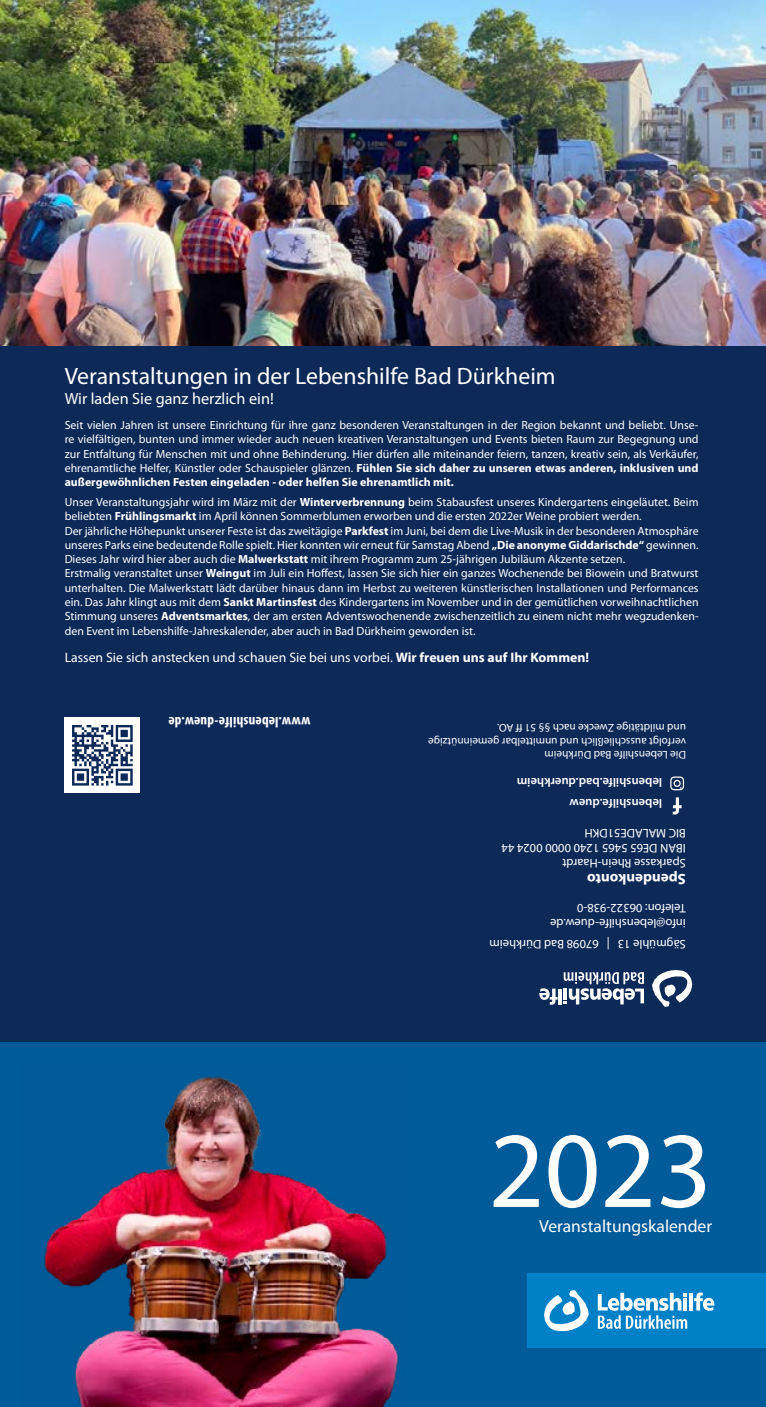
<style>
.page{position:relative;width:766px;height:1407px;background:#fff}
.page>*{position:absolute;margin:0;border:0;box-sizing:border-box;transform-origin:0 0}
.t1{font:108.75px "Myriad Pro";color:#fff}
.t2{font:23.75px "Myriad Pro";color:#fff}
.t3{font:17.5px "Myriad Pro";color:#fff}
.t4{font:16.25px "Myriad Pro";color:#fff}
.t5{font:700 condensed 15px "Myriad Pro";letter-spacing:.01em;color:#fff}
.t6{font:700 15px "Myriad Pro";color:#fff}
.t7{font:13.75px "Myriad Pro";color:#fff}
.t8{font:12.5px/15px "Myriad Pro";color:#fff}
.t9{font:600 12.5px/21px "Myriad Pro";color:#fff}
.t10{font:11.88px/14.2px "Myriad Pro";color:#fff;text-align:justify}
.t11{font:11.25px/13.5px "Myriad Pro";color:#fff}
.s1{font-weight:700}
</style>
<div class="page">
<div style="left:0;top:1042px;width:765px;height:365px;background:#005b9a"></div>
<div style="left:0;top:344px;width:765px;height:343px;background:#0d2957"></div>
<img style="left:0;top:0;width:765px;height:345px">
<img style="left:44px;top:1077px;width:355px;height:330px">
<div style="left:527px;top:1273px;width:238px;height:75px;background:#0081c7"></div>
<svg style="left:544px;top:1290px;width:45px;height:41px"></svg>
<hr style="left:689px;top:1293px;width:3px;height:17px;background:#fff">
<svg style="left:694px;top:1292px;width:20px;height:18px"></svg>
<svg style="left:597px;top:1293px;width:90px;height:36px"></svg>
<div style="left:0;top:687px;width:765px;height:355px;background:#0d2957"></div>
<svg style="left:652px;top:970px;width:40px;height:37px"></svg>
<hr style="left:558px;top:988px;width:3px;height:16px;background:#fff">
<svg style="left:539px;top:988px;width:18px;height:17px"></svg>
<svg style="left:563px;top:972px;width:80px;height:32px"></svg>
<svg style="left:672px;top:797px;width:9px;height:17px"></svg>
<svg style="left:670px;top:776px;width:13px;height:14px"></svg>
<div style="left:65px;top:718px;width:75px;height:75px;background:#fff"></div>
<svg style="left:72px;top:725px;width:61px;height:60px"></svg>
<h2 class="t2" style="left:65px;top:361px;width:492px">Veranstaltungen in der Lebenshilfe Bad Dürkheim</h2>
<h3 class="t4" style="left:65px;top:388px;width:210px">Wir laden Sie ganz herzlich ein!</h3>
<p class="t10" style="left:65px;top:418px;width:635px">Seit vielen Jahren ist unsere Einrichtung für ihre ganz besonderen Veranstaltungen in der Region bekannt und beliebt. Unse&shy;re vielfältigen, bunten und immer wieder auch neuen kreativen Veranstaltungen und Events bieten Raum zur Begegnung und zur Entfaltung für Menschen mit und ohne Behinderung. Hier dürfen alle miteinander feiern, tanzen, kreativ sein, als Verkäufer, ehrenamtliche Helfer, Künstler oder Schauspieler glänzen. <span class="s1">Fühlen Sie sich daher zu unseren etwas anderen, inklusiven und außergewöhnlichen Festen eingeladen - oder helfen Sie ehrenamtlich mit.</span></p>
<p class="t10" style="left:65px;top:495px;width:635px;text-align:left">Unser Veranstaltungsjahr wird im März mit der <span class="s1">Winterverbrennung</span> beim Stabausfest unseres Kindergartens eingeläutet. Beim beliebten <span class="s1">Frühlingsmarkt</span> im April können Sommerblumen erworben und die ersten 2022er Weine probiert werden.<br>Der jährliche Höhepunkt unserer Feste ist das zweitägige <span class="s1">Parkfest</span> im Juni, bei dem die Live-Musik in der besonderen Atmosphäre unseres Parks eine bedeutende Rolle spielt. Hier konnten wir erneut für Samstag Abend <span class="s1">„Die anonyme Giddarischde“</span> gewinnen.<br>Dieses Jahr wird hier aber auch die <span class="s1">Malwerkstatt</span> mit ihrem Programm zum 25-jährigen Jubiläum Akzente setzen.<br>Erstmalig veranstaltet unser <span class="s1">Weingut</span> im Juli ein Hoffest, lassen Sie sich hier ein ganzes Wochenende bei Biowein und Bratwurst unterhalten. Die Malwerkstatt lädt darüber hinaus dann im Herbst zu weiteren künstlerischen Installationen und Performances ein. Das Jahr klingt aus mit dem <span class="s1">Sankt Martinsfest</span> des Kindergartens im November und in der gemütlichen vorweihnachtlichen Stimmung unseres <span class="s1">Adventsmarktes</span>, der am ersten Adventswochenende zwischenzeitlich zu einem nicht mehr wegzudenken&shy;den Event im Lebenshilfe-Jahreskalender, aber auch in Bad Dürkheim geworden ist.</p>
<p class="t7" style="left:65px;top:649px;width:526px">Lassen Sie sich anstecken und schauen Sie bei uns vorbei. <span class="s1">Wir freuen uns auf Ihr Kommen!</span></p>
<p class="t5" style="left:310px;top:731px;width:144px;rotate:-180deg">www.lebenshilfe-duew.de</p>
<p class="t11" style="left:685px;top:762px;width:259px;rotate:-180deg">Die Lebenshilfe Bad Dürkheim<br>verfolgt ausschließlich und unmittelbar gemeinnützige und mildtätige Zwecke nach §§ 51 ff AO.</p>
<p class="t9" style="left:662px;top:814px;width:147px;rotate:-180deg">lebenshilfe.duew lebenshilfe.bad.duerkheim</p>
<p class="t8" style="left:685px;top:871px;width:186px;rotate:-180deg">Sparkasse Rhein-Haardt<br>IBAN DE65 5465 1240 0000 0024 44<br>BIC MALADE51DKH</p>
<p class="t6" style="left:685px;top:889px;width:100px;rotate:-180deg">Spendenkonto</p>
<p class="t8" style="left:685px;top:915px;width:110px;rotate:-180deg">Telefon: 06322-938-0</p>
<p class="t8" style="left:685px;top:954px;width:198px;line-height:21px;rotate:-180deg">Sägmühle 13 | 67098 Bad Dürkheim info@lebenshilfe-duew.de</p>
<h1 class="t1" style="left:488px;top:1103px;width:225px">2023</h1>
<h3 class="t3" style="left:539px;top:1215px;width:174px">Veranstaltungskalender</h3>
</div>
